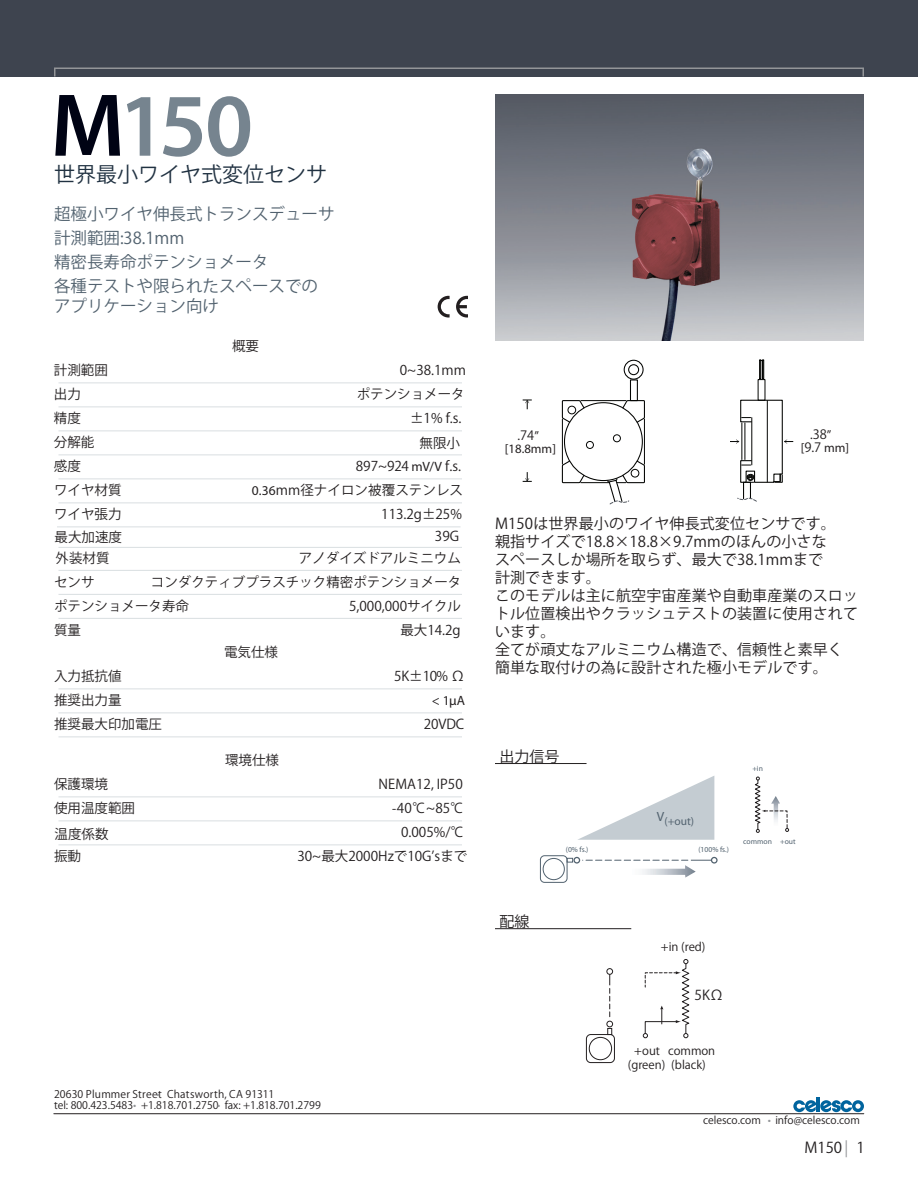
<style>
.page{position:relative;width:918px;height:1188px;background:#fff}
.page>*{position:absolute;margin:0;border:0;box-sizing:border-box;transform-origin:0 0}
.t1{font:600 90px "Myriad Pro";color:#76848f}
.t2{font:21px "Koz Go Pro";color:#213242}
.t3{font:16.5px/24px "Koz Go Pro";color:#52626f}
.t4{font:15px/18px "Koz Go Pro";letter-spacing:.01em;color:#231f20}
.t5{font:15px "Officina Sans";color:#231f20}
.t6{font:13.65px "Officina Sans";color:#231f20}
.t7{font:13.5px/24px "Koz Go Pro";color:#231f20}
.t8{font:13.5px "Myriad Pro";color:#231f20}
.t9{font:12.75px/12.8px "Myriad Pro";color:#231f20;text-align:center}
.t10{font:11.7px/14px "Officina Sans";color:#231f20}
.t11{font:11.4px "Myriad Pro";color:#52626f}
.t12{font:10.5px "Officina Sans";color:#231f20}
.t13{font:10.5px "Officina Sans";letter-spacing:.02em;color:#231f20}
.t14{font:500 10.5px "Helvetica Neue";color:#231f20}
.t15{font:7.65px "Myriad Pro";color:#52626f}
.s1{color:#000314}
.s2{font-family:"Myriad Pro"}
.s3{color:#939598}
.s4{font-family:"Koz Go Pro"}
</style>
<div class="page">
<hr style="left:54px;top:1113px;width:810px;height:1px;background:#231f20">
<hr style="left:817px;top:1098px;width:3px;height:14px;background:#00649e">
<svg style="left:793px;top:1100px;width:71px;height:12px"></svg>
<img style="left:495px;top:94px;width:369px;height:246px">
<svg style="left:438px;top:296px;width:12px;height:22px"></svg>
<svg style="left:456px;top:296px;width:12px;height:22px"></svg>
<div style="left:0;top:0;width:918px;height:76px;background:#3e444f"></div>
<hr style="left:581px;top:400px;width:45px;height:1px;background:#040503">
<hr style="left:644px;top:419px;width:1px;height:45px;background:#040503">
<hr style="left:581px;top:482px;width:45px;height:1px;background:#040503">
<hr style="left:562px;top:419px;width:1px;height:45px;background:#040503">
<div style="left:586px;top:441px;width:8px;height:8px;border:1px solid #040503;border-radius:50%"></div>
<div style="left:613px;top:435px;width:8px;height:7px;border:1px solid #040503;border-radius:50%"></div>
<svg style="left:561px;top:400px;width:24px;height:24px"></svg>
<svg style="left:621px;top:399px;width:24px;height:25px"></svg>
<svg style="left:561px;top:460px;width:24px;height:24px"></svg>
<div style="left:564px;top:402px;width:79px;height:79px;border:1px solid #040503;border-radius:50%"></div>
<div style="left:630px;top:379px;width:8px;height:22px;border:1px solid #040503"></div>
<div style="left:628px;top:364px;width:11px;height:11px;border:1px solid #040503;border-radius:50%"></div>
<div style="left:624px;top:360px;width:20px;height:20px;border:1px solid #040503;border-radius:50%"></div>
<div style="left:762px;top:359px;width:2px;height:21px;border:1px solid #040503"></div>
<div style="left:759px;top:359px;width:2px;height:21px;border:1px solid #040503"></div>
<div style="left:743px;top:482px;width:8px;height:17px;border:1px solid #040503"></div>
<svg style="left:737px;top:497px;width:20px;height:5px"></svg>
<svg style="left:607px;top:460px;width:38px;height:44px"></svg>
<svg style="left:730px;top:399px;width:63px;height:84px"></svg>
<svg style="left:523px;top:472px;width:9px;height:10px"></svg>
<svg style="left:523px;top:400px;width:9px;height:9px"></svg>
<hr style="left:58px;top:382px;width:404px;height:1px;background:#d9dfe1">
<hr style="left:58px;top:406px;width:404px;height:1px;background:#d9dfe1">
<hr style="left:58px;top:430px;width:404px;height:1px;background:#d9dfe1">
<hr style="left:58px;top:454px;width:404px;height:1px;background:#d9dfe1">
<hr style="left:58px;top:478px;width:404px;height:1px;background:#d9dfe1">
<hr style="left:58px;top:502px;width:404px;height:1px;background:#d9dfe1">
<hr style="left:57px;top:526px;width:403px;height:1px;background:#d9dfe1">
<hr style="left:58px;top:570px;width:404px;height:1px;background:#d9dfe1">
<hr style="left:58px;top:594px;width:404px;height:1px;background:#d9dfe1">
<hr style="left:58px;top:618px;width:404px;height:1px;background:#d9dfe1">
<hr style="left:58px;top:688px;width:404px;height:1px;background:#d9dfe1">
<hr style="left:58px;top:712px;width:404px;height:1px;background:#d9dfe1">
<hr style="left:58px;top:736px;width:404px;height:1px;background:#d9dfe1">
<hr style="left:58px;top:796px;width:404px;height:1px;background:#d9dfe1">
<hr style="left:58px;top:820px;width:404px;height:1px;background:#d9dfe1">
<hr style="left:58px;top:844px;width:404px;height:1px;background:#d9dfe1">
<hr style="left:495px;top:763px;width:92px;height:1px;background:#231f20">
<hr style="left:495px;top:928px;width:136px;height:1px;background:#231f20">
<svg style="left:643px;top:959px;width:47px;height:79px"></svg>
<div style="left:586px;top:1034px;width:29px;height:29px;border:1px solid #231f20;border-radius:4px"></div>
<div style="left:589px;top:1037px;width:23px;height:23px;border:1px solid #231f20;border-radius:50%"></div>
<div style="left:607px;top:968px;width:6px;height:7px;border:1px solid #231f20;border-radius:50%"></div>
<svg style="left:607px;top:974px;width:6px;height:61px"></svg>
<svg style="left:755px;top:777px;width:34px;height:56px"></svg>
<svg style="left:578px;top:776px;width:136px;height:64px"></svg>
<div style="left:540px;top:855px;width:27px;height:28px;border:1px solid #52626f;border-radius:4px"></div>
<div style="left:543px;top:858px;width:22px;height:22px;border:1px solid #52626f;border-radius:50%"></div>
<svg style="left:567px;top:858px;width:6px;height:4px"></svg>
<div style="left:573px;top:857px;width:7px;height:7px;border:1px solid #52626f;border-radius:50%"></div>
<div style="left:711px;top:857px;width:7px;height:7px;border:1px solid #52626f;border-radius:50%"></div>
<svg style="left:583px;top:860px;width:129px;height:18px"></svg>
<div style="left:54px;top:68px;width:810px;height:9px;border:2px solid #939598"></div>
<hr style="left:58px;top:547px;width:404px;height:1px;background:#d9dfe1">
<h1 class="t1" style="left:50px;top:68px;width:204px"><span class="s1">M</span>150</h1>
<h2 class="t2" style="left:54px;top:161px;width:274px">世界最小ワイヤ式変位センサ</h2>
<p class="t3" style="left:54px;top:202px;width:282px">超極小ワイヤ伸長式トランスデューサ計測範囲:38.1mm<br>精密長寿命ポテンショメータ<br>各種テストや限られたスペースでの</p>
<p class="t3" style="left:54px;top:294px;width:166px">アプリケーション向け</p>
<p class="t7" style="left:232px;top:334px;width:28px">概要</p>
<p class="t7" style="left:54px;top:358px;width:55px">計測範囲</p>
<p class="t7" style="left:400px;top:358px;width:68px">0~38.1mm</p>
<p class="t7" style="left:54px;top:382px;width:28px">出力</p>
<p class="t7" style="left:357px;top:382px;width:109px">ポテンショメータ</p>
<p class="t7" style="left:54px;top:406px;width:28px">精度</p>
<p class="t7" style="left:410px;top:406px;width:53px">±1% f.s.</p>
<p class="t7" style="left:54px;top:430px;width:42px">分解能感度</p>
<p class="t7" style="left:420px;top:431px;width:42px">無限小</p>
<p class="t7" style="left:356px;top:454px;width:107px">897~924 <span class="s2">mV/V</span> f.s.</p>
<p class="t7" style="left:54px;top:478px;width:69px">ワイヤ材質</p>
<p class="t7" style="left:252px;top:478px;width:213px"><span class="s2">0.36</span>mm径ナイロン被覆ステンレス</p>
<p class="t7" style="left:54px;top:502px;width:69px">ワイヤ張力</p>
<p class="t7" style="left:381px;top:502px;width:82px">113.2g±25%</p>
<p class="t7" style="left:56px;top:546px;width:55px">外装材質</p>
<p class="t7" style="left:299px;top:546px;width:163px">アノダイズドアルミニウム</p>
<p class="t7" style="left:54px;top:570px;width:42px">センサ</p>
<p class="t7" style="left:55px;top:525px;width:69px">最大加速度</p>
<p class="t7" style="left:435px;top:524px;width:26px">39G</p>
<p class="t7" style="left:54px;top:570px;width:409px;text-indent:97px">コンダクティブプラスチック精密ポテンショメータポテンショメータ寿命</p>
<p class="t7" style="left:349px;top:594px;width:114px">5,000,000サイクル</p>
<p class="t7" style="left:54px;top:618px;width:28px">質量</p>
<p class="t7" style="left:400px;top:618px;width:62px">最大14.2g</p>
<p class="t7" style="left:224px;top:640px;width:55px">電気仕様</p>
<p class="t7" style="left:54px;top:664px;width:69px">入力抵抗値</p>
<p class="t7" style="left:394px;top:664px;width:72px">5K±10% Ω</p>
<p class="t7" style="left:54px;top:688px;width:69px">推奨出力量</p>
<p class="t8" style="left:432px;top:692px;width:35px">&lt; 1µA</p>
<p class="t7" style="left:54px;top:712px;width:109px">推奨最大印加電圧</p>
<p class="t7" style="left:424px;top:712px;width:42px">20VDC</p>
<p class="t7" style="left:225px;top:748px;width:55px">環境仕様</p>
<p class="t7" style="left:54px;top:772px;width:55px">保護環境</p>
<p class="t7" style="left:379px;top:772px;width:86px">NEMA12<span class="s2">,</span> IP50</p>
<p class="t7" style="left:54px;top:796px;width:82px">使用温度範囲</p>
<p class="t7" style="left:392px;top:796px;width:73px;text-align:right"><span class="s2">-</span>40℃~85℃<br>0.005%/℃</p>
<p class="t7" style="left:54px;top:844px;width:28px">振動</p>
<p class="t7" style="left:297px;top:844px;width:172px">30~最大2000Hzで10Gʼsまで</p>
<p class="t7" style="left:55px;top:822px;width:55px">温度係数</p>
<p class="t13" style="left:54px;top:1088px;width:222px">20630 Plummer Stree<span class="s3">•</span>t Chatsworth, CA 91311</p>
<p class="t12" style="left:54px;top:1099px;width:268px">tel: 800.423.5483 <span class="s3">•</span> +1.818.701.2750 <span class="s3">•</span> fax: +1.818.701.2799</p>
<p class="t9" style="left:505px;top:429px;width:53px">.<span class="s4">74</span>” [18.8mm]</p>
<p class="t9" style="left:801px;top:429px;width:50px;text-align:left;text-indent:9px">.<span class="s4">38</span>” [<span class="s4">9.7</span> mm]</p>
<p class="t4" style="left:495px;top:515px;width:365px">M150は世界最小のワイヤ伸長式変位センサです。<br>親指サイズで18.8×18.8×9.7mmのほんの小さな<br>スペースしか場所を取らず、最大で38.1mmまで<br>計測できます。<br>このモデルは主に航空宇宙産業や自動車産業のスロットル位置検出やクラッシュテストの装置に使用されています。<br>全てが頑丈なアルミニウム構造で、信頼性と素早く簡単な取付けの為に設計された極小モデルです。</p>
<p class="t5" style="left:500px;top:748px;width:61px">出力信号</p>
<p class="t15" style="left:752px;top:763px;width:12px">+in</p>
<p class="t11" style="left:657px;top:814px;width:39px"><sup>V</sup>(+out)</p>
<p class="t15" style="left:566px;top:844px;width:24px">(0% fs.)</p>
<p class="t15" style="left:698px;top:844px;width:32px">(100% fs.)</p>
<p class="t15" style="left:743px;top:837px;width:54px">common +out</p>
<p class="t5" style="left:500px;top:913px;width:31px">配線</p>
<p class="t10" style="left:661px;top:940px;width:46px">+in (red)</p>
<p class="t6" style="left:695px;top:987px;width:31px">5KΩ</p>
<p class="t10" style="left:628px;top:1044px;width:39px;text-align:center">+out (green)</p>
<p class="t10" style="left:668px;top:1044px;width:49px">common (black)</p>
<p class="t14" style="left:703px;top:1114px;width:158px">celesco.com <span class="s3">•</span> info@celesco.com</p>
<p class="t5" style="left:804px;top:1139px;width:62px">M150 <span class="s3">|</span> 1</p>
</div>
